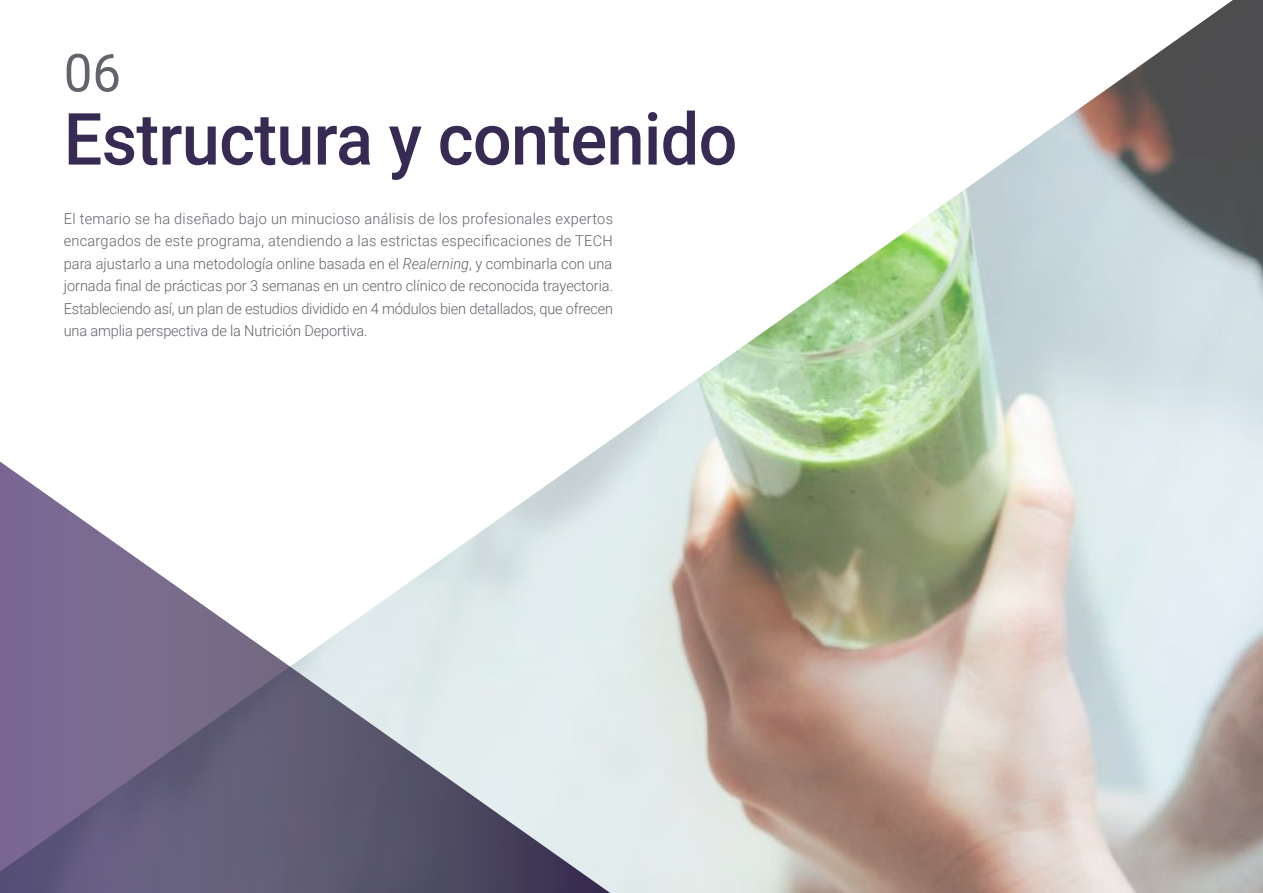
<style>
.page{position:relative;width:1263px;height:893px;background:#fff}
.page>*{position:absolute;margin:0;border:0;box-sizing:border-box;transform-origin:0 0}
.t1{font:500 72px "Roboto";letter-spacing:-.01em;color:#372b54;scale:.95 1}
.t2{font:52.5px "Roboto";color:#61646a}
.t3{font:300 15px/22.5px "Roboto";letter-spacing:-.01em;color:#61646a;text-align:justify}
.s1{font-style:italic}
</style>
<div class="page">
<img style="left:602px;top:0;width:661px;height:893px">
<svg style="left:0;top:446px;width:640px;height:447px"></svg>
<h2 class="t2" style="left:64px;top:36px;width:59px">06</h2>
<h1 class="t1" style="left:64px;top:89px;width:711px">Estructura y contenido</h1>
<p class="t3" style="left:64px;top:206px;width:551px">El temario se ha diseñado bajo un minucioso análisis de los profesionales expertos encargados de este programa, atendiendo a las estrictas especificaciones de TECH para ajustarlo a una metodología online basada en el <span class="s1">Realerning</span>, y combinarla con una jornada final de prácticas por 3 semanas en un centro clínico de reconocida trayectoria.<br>Estableciendo así, un plan de estudios dividido en 4 módulos bien detallados, que ofrecen una amplia perspectiva de la Nutrición Deportiva.</p>
</div>
